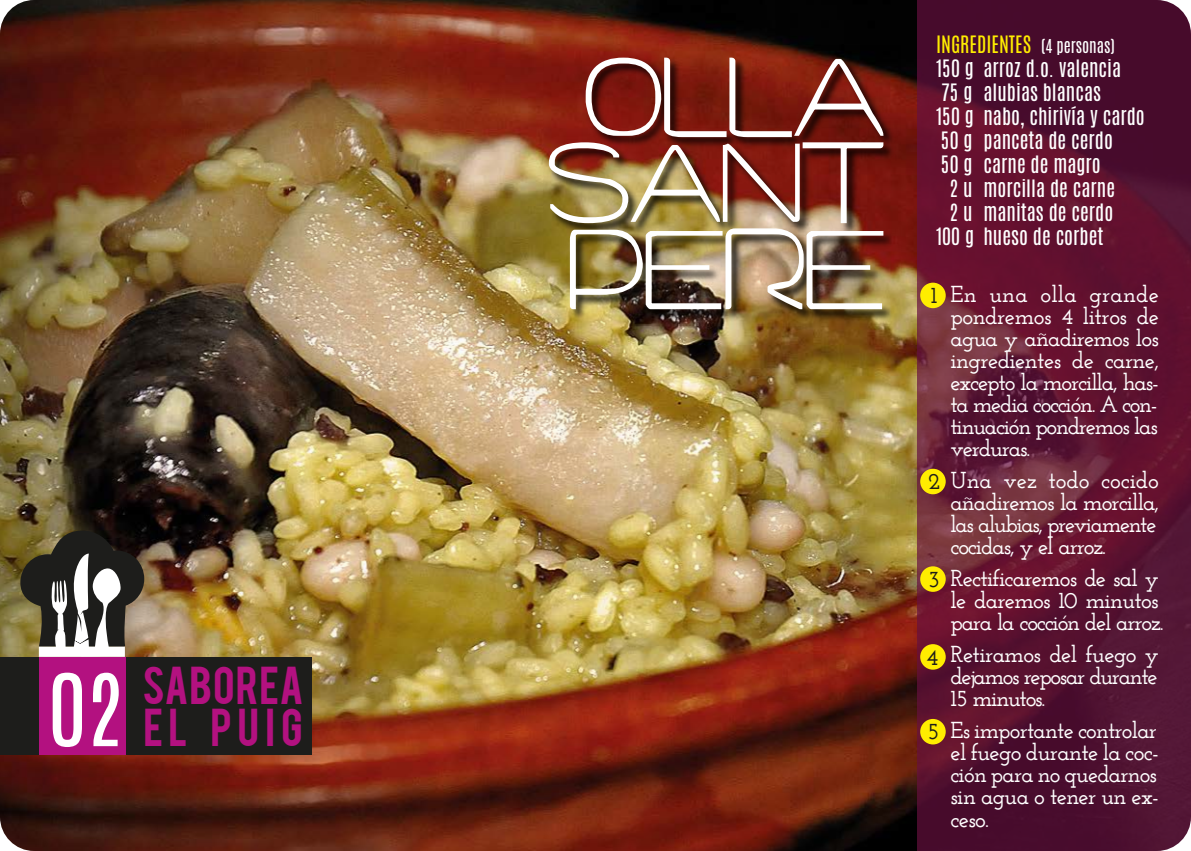
<style>
.page{position:relative;width:1191px;height:851px;background:#fff}
.page>*{position:absolute;margin:0;border:0;box-sizing:border-box;transform-origin:0 0}
.t1{font:71.6px/86px "lourod";color:#fff;text-align:center}
.t2{font:41.8px/42px "Bebas";letter-spacing:.025em;color:#b31180;text-align:right}
.t3{font:600 23px/22px "Josefin Slab";letter-spacing:-.05em;color:#fff;text-align:justify}
.t4{font:600 23px "Josefin Slab";color:#1d1d1b}
.t5{font:20px/24px "Antonio";color:#fff}
.s1{font-family:"Antonio";font-size:84.4px;color:#fff}
.s2{color:#ffed00}
.s3{font-size:16px}
</style>
<div class="page">
<img style="left:0;top:0;width:1191px;height:850px">
<img style="left:544px;top:46px;width:356px;height:278px">
<img style="left:548px;top:57px;width:336px;height:253px">
<div style="left:920px;top:282px;width:25px;height:26px;background:#ffed00;border-radius:50%"></div>
<div style="left:920px;top:468px;width:25px;height:26px;background:#ffed00;border-radius:50%"></div>
<div style="left:920px;top:566px;width:25px;height:25px;background:#ffed00;border-radius:50%"></div>
<div style="left:920px;top:644px;width:25px;height:25px;background:#ffed00;border-radius:50%"></div>
<div style="left:920px;top:718px;width:25px;height:26px;background:#ffed00;border-radius:50%"></div>
<h2 class="t2" style="left:49px;top:661px;width:257px">SABOREA<br><span class="s1">02</span> EL PUIG</h2>
<h1 class="t1" style="left:548px;top:53px;width:339px">OLLA<br>SANT<br>PERE</h1>
<p class="t5" style="left:936px;top:33px;width:210px"><span class="s2">INGREDIENTES</span> <span class="s3">(4 personas)<br></span>150 g arroz d.o. valencia<br>75 g alubias blancas<br>150 g nabo, chirivía y cardo<br>50 g panceta de cerdo<br>50 g carne de magro</p>
<p class="t5" style="left:949px;top:177px;width:167px">2 u morcilla de carne</p>
<p class="t5" style="left:949px;top:201px;width:165px">2 u manitas de cerdo</p>
<p class="t5" style="left:936px;top:225px;width:169px">100 g hueso de corbet</p>
<p class="t4" style="left:931px;top:282px;width:8px">1</p>
<p class="t4" style="left:928px;top:468px;width:13px">2</p>
<p class="t4" style="left:928px;top:565px;width:13px">3</p>
<p class="t4" style="left:926px;top:643px;width:14px">4</p>
<p class="t4" style="left:927px;top:718px;width:14px">5</p>
<p class="t3" style="left:950px;top:283px;width:210px">En una olla grande pondremos 4 litros de agua y añadiremos los ingredientes de carne, excepto la morcilla, has&shy;ta media cocción. A con&shy;tinuación pondremos las verduras.</p>
<p class="t3" style="left:950px;top:469px;width:210px">Una vez todo cocido añadiremos la morcilla, las alubias, previamente cocidas, y el arroz.</p>
<p class="t3" style="left:950px;top:567px;width:214px;text-align:left">Rectificaremos de sal y le daremos 10 minutos para la cocción del arroz.</p>
<p class="t3" style="left:950px;top:643px;width:210px">Retiramos del fuego y dejamos reposar durante 15 minutos.</p>
<p class="t3" style="left:950px;top:719px;width:210px">Es importante controlar el fuego durante la coc&shy;ción para no quedarnos sin agua o tener un ex&shy;ceso.</p>
</div>
